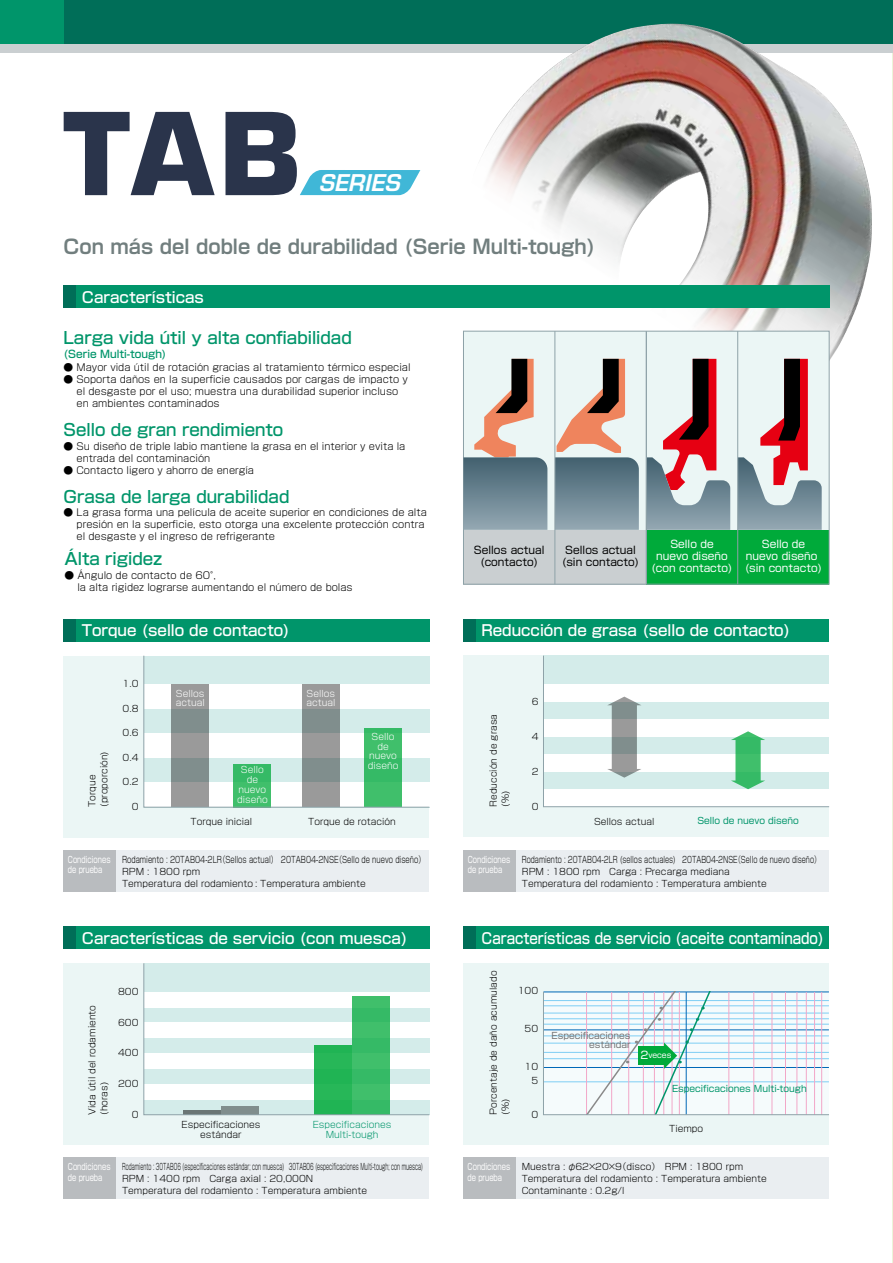
<style>
.page{position:relative;width:893px;height:1263px;background:#fff}
.page>*{position:absolute;margin:0;border:0;box-sizing:border-box;transform-origin:0 0}
.t1{font:700 111px "Eurostile";color:#2a344b}
.t2{font:italic 600 22.5px "Eurostile";color:#fff}
.t3{font:700 19.5px "Shin Go Pro De";color:#717e7e}
.t4{font:500 16.5px "Shin Go Pro";color:#00956a}
.t5{font:500 15px "Shin Go Pro";color:#fff}
.t6{font:500 15px "Shin Go Pro";color:#fff;scale:.89 1}
.t7{font:10.5px/12px "Shin Go Pro";color:#fff;text-align:center}
.t8{font:10.5px/12px "Shin Go Pro";color:#000;text-align:center}
.t9{font:500 10.5px "Shin Go Pro";color:#00956a}
.t10{font:300 9.75px/12px "Shin Go Pro";color:#000}
.t11{font:300 9px/12px "Shin Go Pro";color:#000}
.t12{font:300 9px/12px "Shin Go Pro";color:#000;scale:.53 1}
.t13{font:300 9px/12px "Shin Go Pro";color:#000;scale:.72 1}
.t14{font:300 9px/12px "Shin Go Pro";color:#000;scale:.75 1}
.t15{font:9px/10.5px "Shin Go Pro";color:#fff;scale:.75 1}
.t16{font:300 9px/9.8px "Shin Go Pro";color:#fff}
.t17{font:9px "Shin Go Pro";color:#00956a}
.t18{font:300 9px/10.5px "Shin Go Pro";color:#00956a;text-align:center}
.t19{font:9px/9px "Shin Go Pro";color:#727171;text-align:right}
.t20{font:7.5px "Shin Go Pro";color:#fff}
.s1{font-size:10.5px}
</style>
<div class="page">
<div style="left:0;top:0;width:893px;height:45px;background:#006e58"></div>
<div style="left:0;top:0;width:64px;height:45px;background:#00956a"></div>
<div style="left:0;top:45px;width:893px;height:8px;background:#cacfd1"></div>
<img style="left:463px;top:24px;width:410px;height:390px">
<div style="left:463px;top:331px;width:366px;height:253px;background:#ebf6f5"></div>
<div style="left:64px;top:656px;width:365px;height:181px;background:#ebf6f5"></div>
<div style="left:463px;top:656px;width:366px;height:181px;background:#ebf6f5"></div>
<div style="left:64px;top:850px;width:365px;height:42px;background:#eaeef1"></div>
<div style="left:64px;top:850px;width:52px;height:42px;background:#b9bcbf"></div>
<div style="left:463px;top:850px;width:366px;height:42px;background:#eaeef1"></div>
<div style="left:463px;top:850px;width:53px;height:42px;background:#b9bcbf"></div>
<svg style="left:143px;top:655px;width:287px;height:153px;background:#c1d9cf"></svg>
<svg style="left:543px;top:655px;width:287px;height:152px;background:#deeeea"></svg>
<div style="left:64px;top:1157px;width:365px;height:42px;background:#eaeef1"></div>
<div style="left:64px;top:1157px;width:52px;height:42px;background:#b9bcbf"></div>
<div style="left:463px;top:1157px;width:366px;height:42px;background:#eaeef1"></div>
<div style="left:463px;top:1157px;width:52px;height:42px;background:#b9bcbf"></div>
<div style="left:64px;top:963px;width:365px;height:182px;background:#ebf6f5"></div>
<svg style="left:143px;top:963px;width:287px;height:152px;background:#c6e8d9"></svg>
<div style="left:463px;top:963px;width:366px;height:182px;background:#ebf6f5"></div>
<div style="left:646px;top:530px;width:183px;height:54px;background:#00aa3a"></div>
<div style="left:463px;top:530px;width:183px;height:54px;background:#cacfd1"></div>
<svg style="left:647px;top:359px;width:83px;height:171px"></svg>
<svg style="left:738px;top:359px;width:84px;height:171px"></svg>
<div style="left:463px;top:331px;width:366px;height:253px;border:1px solid #8ea2a8"></div>
<div style="left:64px;top:285px;width:765px;height:22px;background:#00956a"></div>
<div style="left:64px;top:285px;width:12px;height:22px;background:#006e58"></div>
<div style="left:64px;top:619px;width:365px;height:22px;background:#00956a"></div>
<div style="left:64px;top:619px;width:12px;height:22px;background:#006e58"></div>
<div style="left:64px;top:926px;width:365px;height:22px;background:#00956a"></div>
<div style="left:64px;top:926px;width:12px;height:22px;background:#006e58"></div>
<div style="left:463px;top:619px;width:366px;height:22px;background:#00956a"></div>
<div style="left:463px;top:619px;width:13px;height:22px;background:#006e58"></div>
<div style="left:463px;top:926px;width:366px;height:22px;background:#00956a"></div>
<div style="left:463px;top:926px;width:13px;height:22px;background:#006e58"></div>
<svg style="left:463px;top:359px;width:84px;height:171px"></svg>
<svg style="left:556px;top:359px;width:83px;height:171px"></svg>
<hr style="left:737px;top:331px;width:1px;height:253px;background:#8ea2a8">
<hr style="left:646px;top:331px;width:1px;height:253px;background:#8ea2a8">
<hr style="left:555px;top:331px;width:1px;height:253px;background:#8ea2a8">
<svg style="left:300px;top:170px;width:120px;height:25px;background:#56bfdb"></svg>
<svg style="left:543px;top:991px;width:286px;height:124px"></svg>
<div style="left:638px;top:1046px;width:28px;height:19px;background:#00aa3a"></div>
<h1 class="t1" style="left:64px;top:86px;width:239px">TAB</h1>
<h2 class="t2" style="left:319px;top:169px;width:82px">SERIES</h2>
<h3 class="t3" style="left:64px;top:231px;width:533px">Con más del doble de durabilidad (Serie Multi-tough)</h3>
<h3 class="t5" style="left:82px;top:285px;width:124px">Características</h3>
<h3 class="t4" style="left:64px;top:324px;width:290px">Larga vida útil y alta confiabilidad</h3>
<p class="t9" style="left:64px;top:346px;width:105px">(Serie Multi-tough)</p>
<p class="t10" style="left:64px;top:360px;width:349px">● Mayor vida útil de rotación gracias al tratamiento térmico especial</p>
<p class="t10" style="left:64px;top:372px;width:346px">● Soporta daños en la superficie causados por cargas de impacto y　 el desgaste por el uso; muestra una durabilidad superior incluso　 en ambientes contaminados</p>
<h3 class="t4" style="left:64px;top:416px;width:221px">Sello de gran rendimiento</h3>
<p class="t10" style="left:64px;top:439px;width:343px">● Su diseño de triple labio mantiene la grasa en el interior y evita la　 entrada del contaminación</p>
<p class="t10" style="left:64px;top:463px;width:192px">● Contacto ligero y ahorro de energía</p>
<h3 class="t4" style="left:64px;top:483px;width:227px">Grasa de larga durabilidad</h3>
<p class="t10" style="left:64px;top:505px;width:365px">● La grasa forma una película de aceite superior en condiciones de alta　 presión en la superficie, esto otorga una excelente protección contra　 el desgaste y el ingreso de refrigerante</p>
<h3 class="t4" style="left:64px;top:545px;width:100px">Álta rigidez</h3>
<p class="t10" style="left:64px;top:568px;width:290px">● Ángulo de contacto de 60°,<br>　 la alta rigidez lograrse aumentando el número de bolas</p>
<h3 class="t5" style="left:82px;top:618px;width:210px">Torque (sello de contacto)</h3>
<p class="t11" style="left:85px;top:807px;width:57px;rotate:-90deg">Torque (proporción)</p>
<p class="t11" style="left:123px;top:677px;width:17px">1.0</p>
<p class="t11" style="left:123px;top:701px;width:17px">0.8</p>
<p class="t11" style="left:123px;top:726px;width:17px">0.6</p>
<p class="t11" style="left:123px;top:750px;width:17px">0.4</p>
<p class="t11" style="left:123px;top:775px;width:17px">0.2</p>
<p class="t11" style="left:132px;top:799px;width:8px">0</p>
<p class="t16" style="left:176px;top:687px;width:31px">Sellos actual</p>
<p class="t16" style="left:237px;top:764px;width:32px;text-align:center">Sello de nuevo diseño</p>
<p class="t11" style="left:190px;top:814px;width:63px">Torque inicial</p>
<p class="t16" style="left:306px;top:687px;width:31px">Sellos actual</p>
<p class="t16" style="left:368px;top:730px;width:32px;text-align:center">Sello de nuevo diseño</p>
<p class="t11" style="left:308px;top:814px;width:89px">Torque de rotación</p>
<p class="t8" style="left:474px;top:543px;width:72px">Sellos actual (contacto)</p>
<p class="t7" style="left:745px;top:537px;width:78px">Sello de nuevo diseño (sin contacto)</p>
<p class="t7" style="left:652px;top:537px;width:82px">Sello de<br>nuevo diseño (con contacto)</p>
<p class="t8" style="left:562px;top:543px;width:78px;text-align:left">Sellos actual (sin contacto)</p>
<h3 class="t5" style="left:481px;top:618px;width:310px">Reducción de grasa (sello de contacto)</h3>
<p class="t11" style="left:486px;top:807px;width:94px;rotate:-90deg">Reducción de grasa (%)</p>
<p class="t11" style="left:532px;top:694px;width:8px">6</p>
<p class="t11" style="left:532px;top:729px;width:8px">4</p>
<p class="t11" style="left:532px;top:764px;width:8px">2</p>
<p class="t11" style="left:532px;top:799px;width:8px">0</p>
<p class="t11" style="left:594px;top:814px;width:62px">Sellos actual</p>
<p class="t17" style="left:697px;top:814px;width:103px">Sello de nuevo diseño</p>
<p class="t15" style="left:68px;top:853px;width:58px">Condiciones de prueba</p>
<p class="t14" style="left:122px;top:852px;width:405px">Rodamiento : 20TAB04-2LR（Sellos actual） 20TAB04-2NSE（Sello de nuevo diseño）<br>RPM : 1800 rpm<br>Temperatura del rodamiento : Temperatura ambiente</p>
<p class="t15" style="left:468px;top:853px;width:58px">Condiciones de prueba</p>
<p class="t13" style="left:522px;top:852px;width:416px">Rodamiento : 20TAB04-2LR (sellos actuales) 20TAB04-2NSE（Sello de nuevo diseño）<br>RPM : 1800 rpm Carga : Precarga mediana<br>Temperatura del rodamiento : Temperatura ambiente</p>
<h3 class="t5" style="left:82px;top:926px;width:327px">Características de servicio (con muesca)</h3>
<h3 class="t6" style="left:481px;top:926px;width:386px">Características de servicio (aceite contaminado)</h3>
<p class="t11" style="left:85px;top:1115px;width:111px;rotate:-90deg">Vida útil del rodamiento (horas)</p>
<p class="t11" style="left:486px;top:1115px;width:146px;rotate:-90deg">Porcentaje de daño acumulado (%)</p>
<p class="t11" style="left:118px;top:984px;width:22px">800</p>
<p class="t11" style="left:518px;top:984px;width:22px">100</p>
<p class="t11" style="left:525px;top:1021px;width:15px">50</p>
<p class="t11" style="left:525px;top:1058px;width:15px;line-height:14.2px;text-align:right">10<br>5</p>
<p class="t11" style="left:531px;top:1108px;width:8px">0</p>
<p class="t11" style="left:118px;top:1015px;width:22px">600</p>
<p class="t11" style="left:118px;top:1046px;width:22px">400</p>
<p class="t11" style="left:118px;top:1076px;width:22px">200</p>
<p class="t11" style="left:132px;top:1108px;width:8px">0</p>
<p class="t11" style="left:182px;top:1118px;width:80px;line-height:10.5px;text-align:center">Especificaciones estándar</p>
<p class="t18" style="left:313px;top:1118px;width:80px">Especificaciones<br>Multi-tough</p>
<p class="t19" style="left:552px;top:1030px;width:80px">Especificaciones estándar</p>
<p class="t20" style="left:640px;top:1049px;width:33px"><span class="s1">2</span>veces</p>
<p class="t17" style="left:672px;top:1081px;width:136px">Especificaciones Multi-tough</p>
<p class="t11" style="left:669px;top:1121px;width:36px">Tiempo</p>
<p class="t15" style="left:68px;top:1160px;width:58px">Condiciones de prueba</p>
<p class="t12" style="left:122px;top:1159px;width:569px">Rodamiento : 30TAB06 (especificaciones estándar; con muesca) 30TAB06 (especificaciones Multi-tough; con muesca)<br>RPM : 1400 rpm Carga axial : 20,000N<br>Temperatura del rodamiento : Temperatura ambiente</p>
<p class="t15" style="left:468px;top:1160px;width:58px">Condiciones de prueba</p>
<p class="t11" style="left:522px;top:1159px;width:247px">Muestra : φ62×20×9（disco） RPM : 1800 rpm<br>Temperatura del rodamiento : Temperatura ambiente<br>Contaminante : 0.2g/l</p>
</div>
